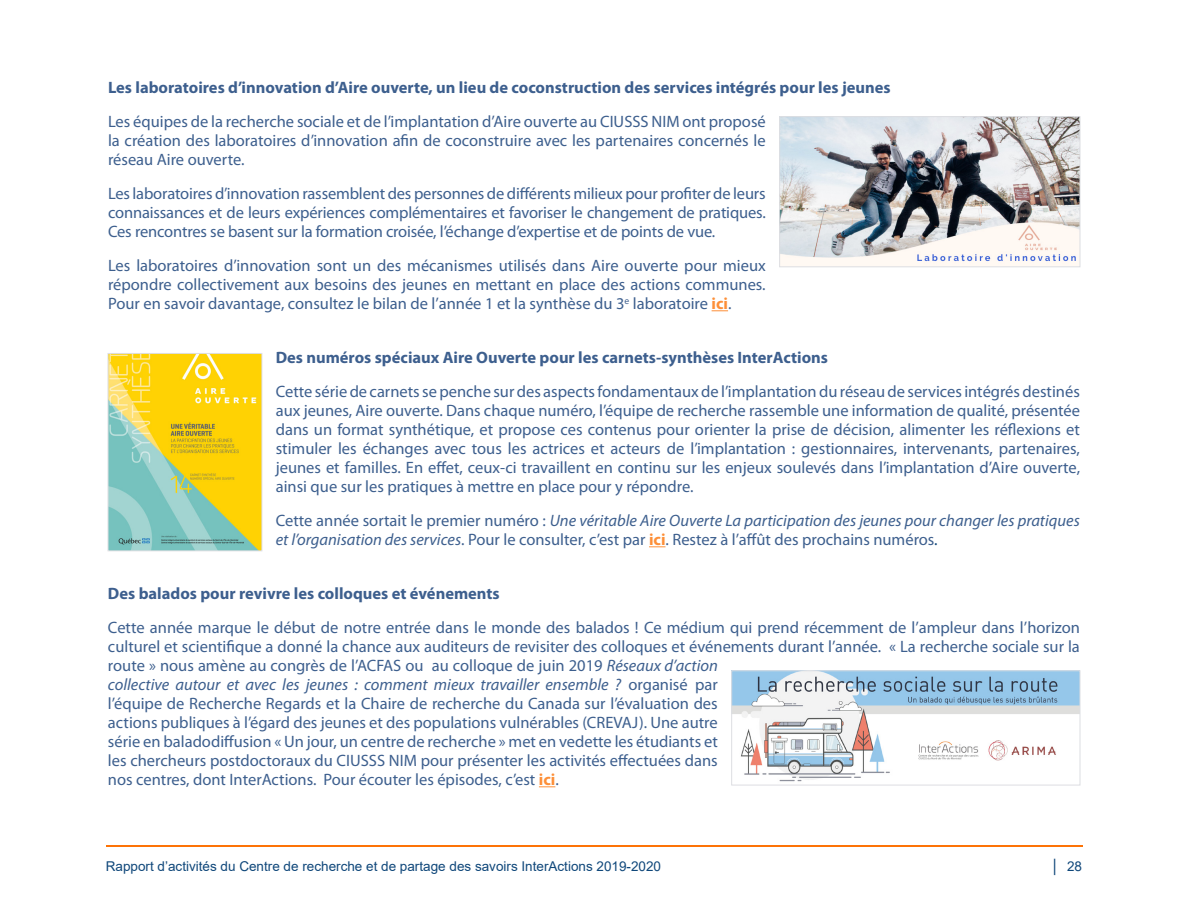
<style>
.page{position:relative;width:1188px;height:918px;background:#fff}
.page>*{position:absolute;margin:0;border:0;box-sizing:border-box;transform-origin:0 0}
.t1{font:16.5px/18.9px "Myriad Pro";color:#3d5f8e;text-align:justify}
.t2{font:700 16.5px "Myriad Pro";color:#3d5f8e}
.t3{font:italic 16.5px/18.9px "Myriad Pro";color:#3d5f8e}
.t4{font:13.5px "Arial";color:#0f477a}
.s1{font-weight:700;color:#fd8f38}
.s2{font-style:normal}
.s3{font-weight:700;font-style:normal;color:#fd8f38}
.s4{font-style:normal;color:#0f477a}
.s5{font-style:italic}
</style>
<div class="page">
<hr style="left:106px;top:846px;width:976px;height:1px;background:#fd7306">
<svg style="left:712px;top:310px;width:16px;height:1px"></svg>
<svg style="left:649px;top:546px;width:17px;height:1px"></svg>
<svg style="left:539px;top:786px;width:16px;height:1px"></svg>
<img style="left:733px;top:672px;width:345px;height:110px">
<div style="left:731px;top:670px;width:349px;height:115px;border:1px solid #dddee2"></div>
<img style="left:110px;top:355px;width:150px;height:194px">
<div style="left:108px;top:353px;width:154px;height:198px;border:1px solid #dddee2"></div>
<img style="left:781px;top:118px;width:297px;height:147px">
<div style="left:779px;top:116px;width:301px;height:151px;border:1px solid #dddee2"></div>
<p class="t2" style="left:108px;top:77px;width:784px">Les laboratoires d’innovation d’Aire ouverte, un lieu de coconstruction des services intégrés pour les jeunes</p>
<p class="t1" style="left:108px;top:112px;width:659px">Les équipes de la recherche sociale et de l’implantation d’Aire ouverte au CIUSSS NIM ont proposé la création des laboratoires d’innovation afin de coconstruire avec les partenaires concernés le réseau Aire ouverte.</p>
<p class="t1" style="left:108px;top:184px;width:659px">Les laboratoires d’innovation rassemblent des personnes de différents milieux pour profiter de leurs connaissances et de leurs expériences complémentaires et favoriser le changement de pratiques.<br>Ces rencontres se basent sur la formation croisée, l’échange d’expertise et de points de vue.</p>
<p class="t1" style="left:108px;top:256px;width:659px">Les laboratoires d’innovation sont un des mécanismes utilisés dans Aire ouverte pour mieux répondre collectivement aux besoins des jeunes en mettant en place des actions communes.<br>Pour en savoir davantage, consultez le bilan de l’année 1 et la synthèse du 3<sup>e</sup> laboratoire <span class="s1">ici</span>.</p>
<p class="t2" style="left:276px;top:347px;width:554px">Des numéros spéciaux Aire Ouverte pour les carnets-synthèses InterActions</p>
<p class="t1" style="left:276px;top:382px;width:806px">Cette série de carnets se penche sur des aspects fondamentaux de l’implantation du réseau de services intégrés destinés aux jeunes, Aire ouverte. Dans chaque numéro, l’équipe de recherche rassemble une information de qualité, présentée dans un format synthétique, et propose ces contenus pour orienter la prise de décision, alimenter les réflexions et stimuler les échanges avec tous les actrices et acteurs de l’implantation : gestionnaires, intervenants, partenaires, jeunes et familles. En effet, ceux-ci travaillent en continu sur les enjeux soulevés dans l’implantation d’Aire ouverte, ainsi que sur les pratiques à mettre en place pour y répondre.</p>
<p class="t3" style="left:276px;top:511px;width:806px"><span class="s2">Cette année sortait le premier numéro :</span> Une véritable Aire Ouverte La participation des jeunes pour changer les pratiques et l’organisation des services<span class="s2">. Pour le consulter, c’est par</span> <span class="s3">ici</span><span class="s2">. Restez à l’affût des prochains numéros</span><span class="s4">.</span></p>
<p class="t2" style="left:108px;top:583px;width:393px">Des balados pour revivre les colloques et événements</p>
<p class="t1" style="left:108px;top:618px;width:974px;text-align:left">Cette année marque le début de notre entrée dans le monde des balados ! Ce médium qui prend récemment de l’ampleur dans l’horizon culturel et scientifique a donné la chance aux auditeurs de revisiter des colloques et événements durant l’année. « La recherche sociale sur la route » nous amène au congrès de l’ACFAS ou au colloque de juin 2019 <span class="s5">Réseaux d’action<br>collective autour et avec les jeunes : comment mieux travailler ensemble ?</span> organisé par<br>l’équipe de Recherche Regards et la Chaire de recherche du Canada sur l’évaluation des<br>actions publiques à l’égard des jeunes et des populations vulnérables (CREVAJ). Une autre<br>série en baladodiffusion « Un jour, un centre de recherche » met en vedette les étudiants et<br>les chercheurs postdoctoraux du CIUSSS NIM pour présenter les activités effectuées dans<br>nos centres, dont InterActions. Pour écouter les épisodes, c’est <span class="s1">ici</span>.</p>
<p class="t4" style="left:106px;top:857px;width:557px">Rapport d’activités du Centre de recherche et de partage des savoirs InterActions 2019-2020</p>
<p class="t4" style="left:1051px;top:857px;width:32px">│ 28</p>
</div>
